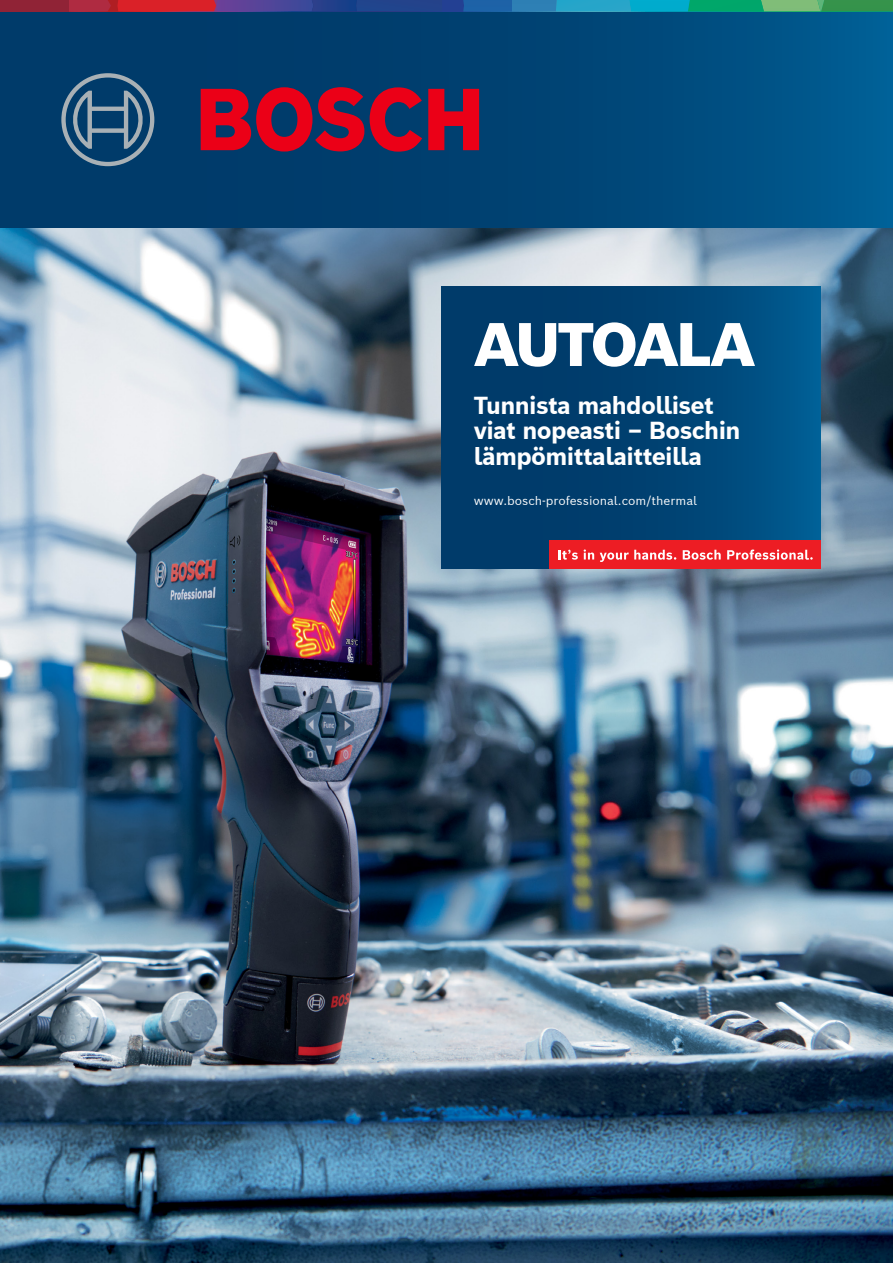
<style>
.page{position:relative;width:893px;height:1263px;background:#fff}
.page>*{position:absolute;margin:0;border:0;box-sizing:border-box;transform-origin:0 0}
.t1{font:900 60px "Bosch Sans";letter-spacing:-.06em;color:#fff}
.t2{font:700 24px/25.5px "Bosch Sans";letter-spacing:-.025em;color:#fff}
.t3{font:12px "Bosch Sans";color:#fff}
</style>
<div class="page">
<img style="left:0;top:228px;width:893px;height:1035px">
<div style="left:442px;top:286px;width:379px;height:283px;background:linear-gradient(to right,#003361,#025588)"></div>
<div style="left:549px;top:541px;width:272px;height:28px;background:#ed1d24"></div>
<svg style="left:558px;top:550px;width:20px;height:10px"></svg>
<svg style="left:584px;top:549px;width:10px;height:10px"></svg>
<svg style="left:600px;top:550px;width:76px;height:12px"></svg>
<svg style="left:683px;top:550px;width:38px;height:10px"></svg>
<svg style="left:727px;top:549px;width:86px;height:11px"></svg>
<div style="left:0;top:1px;width:893px;height:227px;background:linear-gradient(to right,#023360,#00568a)"></div>
<div style="left:0;top:0;width:69px;height:11px;background:#902336"></div>
<svg style="left:69px;top:0;width:824px;height:11px"></svg>
<svg style="left:201px;top:87px;width:221px;height:65px"></svg>
<svg style="left:428px;top:89px;width:51px;height:61px"></svg>
<svg style="left:61px;top:73px;width:93px;height:93px"></svg>
<h1 class="t1" style="left:474px;top:305px;width:283px">AUTOALA</h1>
<p class="t2" style="left:474px;top:392px;width:268px">Tunnista mahdolliset viat nopeasti – Boschin lämpömittalaitteilla</p>
<p class="t3" style="left:474px;top:492px;width:224px">www.bosch-professional.com/thermal</p>
</div>
